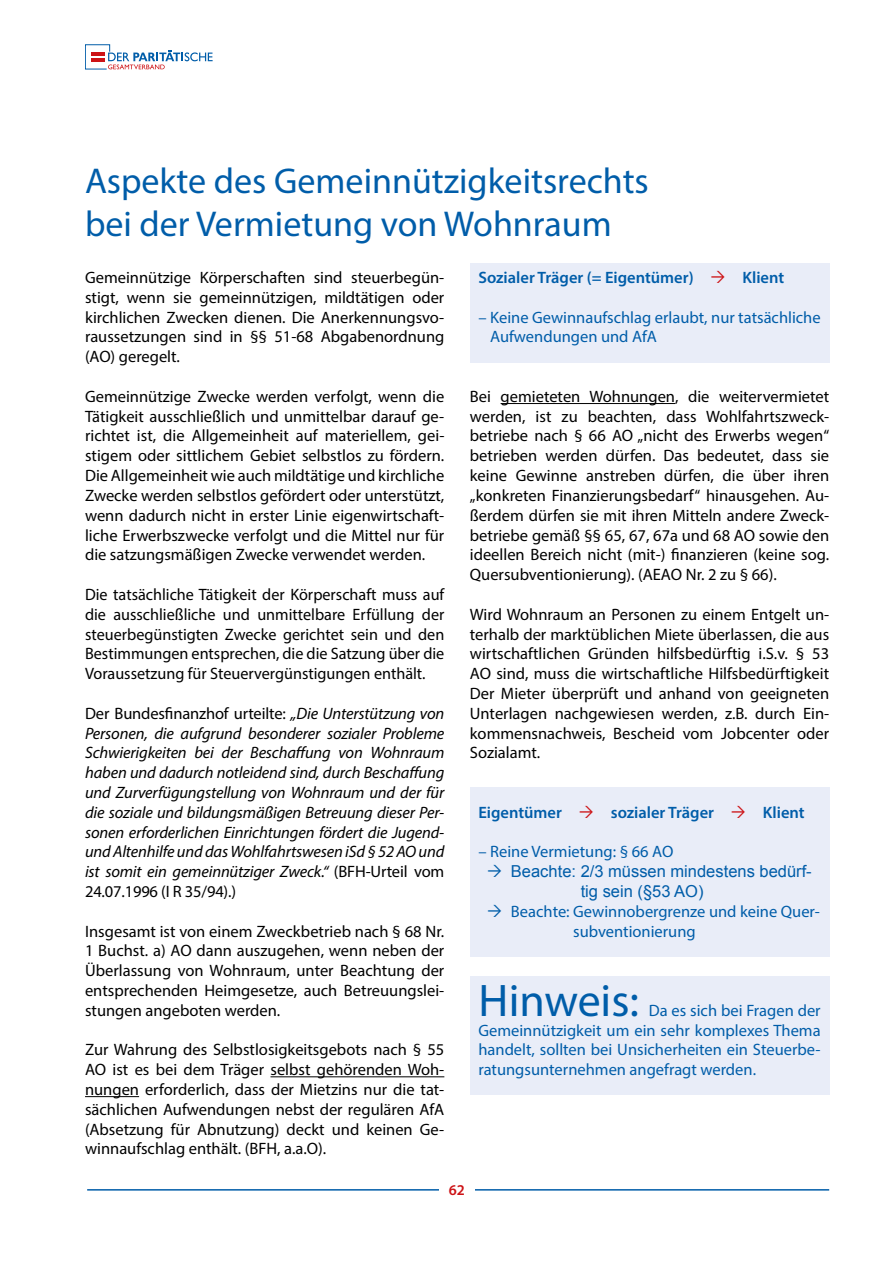
<style>
.page{position:relative;width:893px;height:1263px;background:#fff}
.page>*{position:absolute;margin:0;border:0;box-sizing:border-box;transform-origin:0 0}
.t1{font:45.9px "Myriad Pro";color:#005da9}
.t2{font:36px/43.2px "Myriad Pro";color:#005da9}
.t3{font:16.5px/19.8px "Myriad Pro";color:#000;text-align:justify}
.t4{font:italic 16.5px/19.8px "Myriad Pro";letter-spacing:-.01em;color:#000;text-align:justify}
.t5{font:16.5px/19.8px "Myriad Pro";color:#005da9}
.t6{font:600 16.5px "Myriad Pro";color:#005da9}
.t7{font:16.5px/19.8px "Arial";color:#005da9}
.t8{font:600 15px "Myriad Pro";color:#cd1316}
.s1{font-style:normal}
</style>
<div class="page">
<hr style="left:87px;top:1189px;width:742px;height:1px;background:#005da9">
<div style="left:439px;top:1184px;width:36px;height:26px;background:#fff"></div>
<svg style="left:85px;top:44px;width:128px;height:25px"></svg>
<hr style="left:270px;top:1076px;width:174px;height:1px;background:#000">
<hr style="left:85px;top:1096px;width:54px;height:1px;background:#000">
<div style="left:470px;top:263px;width:359px;height:99px;background:#e9edf8"></div>
<hr style="left:501px;top:403px;width:174px;height:1px;background:#000">
<div style="left:470px;top:787px;width:359px;height:169px;background:#e9edf8"></div>
<div style="left:470px;top:976px;width:359px;height:119px;background:#e9edf8"></div>
<h2 class="t2" style="left:85px;top:159px;width:565px">Aspekte des Gemeinnützigkeitsrechts bei der Vermietung von Wohnraum</h2>
<p class="t3" style="left:85px;top:267px;width:361px">Gemeinnützige Körperschaften sind steuerbegün&shy;stigt, wenn sie gemeinnützigen, mildtätigen oder kirchlichen Zwecken dienen. Die Anerkennungsvo&shy;raussetzungen sind in §§ 51-68 Abgabenordnung (AO) geregelt.</p>
<p class="t3" style="left:85px;top:386px;width:361px">Gemeinnützige Zwecke werden verfolgt, wenn die Tätigkeit ausschließlich und unmittelbar darauf ge&shy;richtet ist, die Allgemeinheit auf materiellem, gei&shy;stigem oder sittlichem Gebiet selbstlos zu fördern.<br>Die Allgemeinheit wie auch mildtätige und kirchliche Zwecke werden selbstlos gefördert oder unterstützt, wenn dadurch nicht in erster Linie eigenwirtschaft&shy;liche Erwerbszwecke verfolgt und die Mittel nur für die satzungsmäßigen Zwecke verwendet werden.</p>
<p class="t3" style="left:85px;top:584px;width:361px">Die tatsächliche Tätigkeit der Körperschaft muss auf die ausschließliche und unmittelbare Erfüllung der steuerbegünstigten Zwecke gerichtet sein und den Bestimmungen entsprechen, die die Satzung über die Voraussetzung für Steuervergünstigungen enthält.</p>
<p class="t4" style="left:85px;top:703px;width:361px"><span class="s1">Der Bundesfinanzhof urteilte:</span> „Die Unterstützung von Personen, die aufgrund besonderer sozialer Probleme Schwierigkeiten bei der Beschaffung von Wohnraum haben und dadurch notleidend sind, durch Beschaffung und Zurverfügungstellung von Wohnraum und der für die soziale und bildungsmäßigen Betreuung dieser Per&shy;sonen erforderlichen Einrichtungen fördert die Jugend&shy;und Altenhilfe und das Wohlfahrtswesen iSd § 52 AO und ist somit ein gemeinnütziger Zweck.“ <span class="s1">(BFH-Urteil vom 24.07.1996 (I R 35/94).)</span></p>
<p class="t3" style="left:85px;top:921px;width:361px">Insgesamt ist von einem Zweckbetrieb nach § 68 Nr.<br>1 Buchst. a) AO dann auszugehen, wenn neben der Überlassung von Wohnraum, unter Beachtung der entsprechenden Heimgesetze, auch Betreuungslei&shy;stungen angeboten werden.</p>
<p class="t3" style="left:85px;top:1040px;width:361px">Zur Wahrung des Selbstlosigkeitsgebots nach § 55<br>AO ist es bei dem Träger selbst gehörenden Woh&shy;nungen erforderlich, dass der Mietzins nur die tat&shy;sächlichen Aufwendungen nebst der regulären AfA (Absetzung für Abnutzung) deckt und keinen Ge&shy;winnaufschlag enthält. (BFH, a.a.O).</p>
<p class="t6" style="left:478px;top:267px;width:217px">Sozialer Träger (= Eigentümer)</p>
<p class="t6" style="left:742px;top:267px;width:43px">Klient</p>
<p class="t5" style="left:490px;top:307px;width:332px;text-indent:-12px">– Keine Gewinnaufschlag erlaubt, nur tatsächliche<br>Aufwendungen und AfA</p>
<p class="t3" style="left:470px;top:386px;width:361px">Bei gemieteten Wohnungen, die weitervermietet werden, ist zu beachten, dass Wohlfahrtszweck&shy;betriebe nach § 66 AO „nicht des Erwerbs wegen“ betrieben werden dürfen. Das bedeutet, dass sie keine Gewinne anstreben dürfen, die über ihren „konkreten Finanzierungsbedarf“ hinausgehen. Au&shy;ßerdem dürfen sie mit ihren Mitteln andere Zweck&shy;betriebe gemäß §§ 65, 67, 67a und 68 AO sowie den ideellen Bereich nicht (mit-) finanzieren (keine sog.<br>Quersubventionierung). (AEAO Nr. 2 zu § 66).</p>
<p class="t3" style="left:470px;top:604px;width:361px">Wird Wohnraum an Personen zu einem Entgelt un&shy;terhalb der marktüblichen Miete überlassen, die aus wirtschaftlichen Gründen hilfsbedürftig i.S.v. § 53<br>AO sind, muss die wirtschaftliche Hilfsbedürftigkeit Der Mieter überprüft und anhand von geeigneten Unterlagen nachgewiesen werden, z.B. durch Ein&shy;kommensnachweis, Bescheid vom Jobcenter oder Sozialamt.</p>
<p class="t6" style="left:478px;top:802px;width:85px">Eigentümer</p>
<p class="t6" style="left:611px;top:802px;width:105px">sozialer Träger</p>
<p class="t6" style="left:763px;top:802px;width:43px">Klient</p>
<p class="t5" style="left:478px;top:842px;width:196px">– Reine Vermietung: § 66 AO</p>
<p class="t7" style="left:581px;top:862px;width:233px;text-indent:-70px">Beachte: 2/3 müssen mindestens bedürf&shy;tig sein (§53 AO)</p>
<p class="t5" style="left:573px;top:901px;width:248px;text-indent:-62px">Beachte: Gewinnobergrenze und keine Quer&shy;subventionierung</p>
<h1 class="t1" style="left:478px;top:972px;width:162px">Hinweis:</h1>
<p class="t5" style="left:478px;top:1000px;width:344px;text-align:justify;text-indent:170px">Da es sich bei Fragen der Gemeinnützigkeit um ein sehr komplexes Thema handelt, sollten bei Unsicherheiten ein Steuerbe&shy;ratungsunternehmen angefragt werden.</p>
<p class="t8" style="left:449px;top:1181px;width:18px">62</p>
</div>
